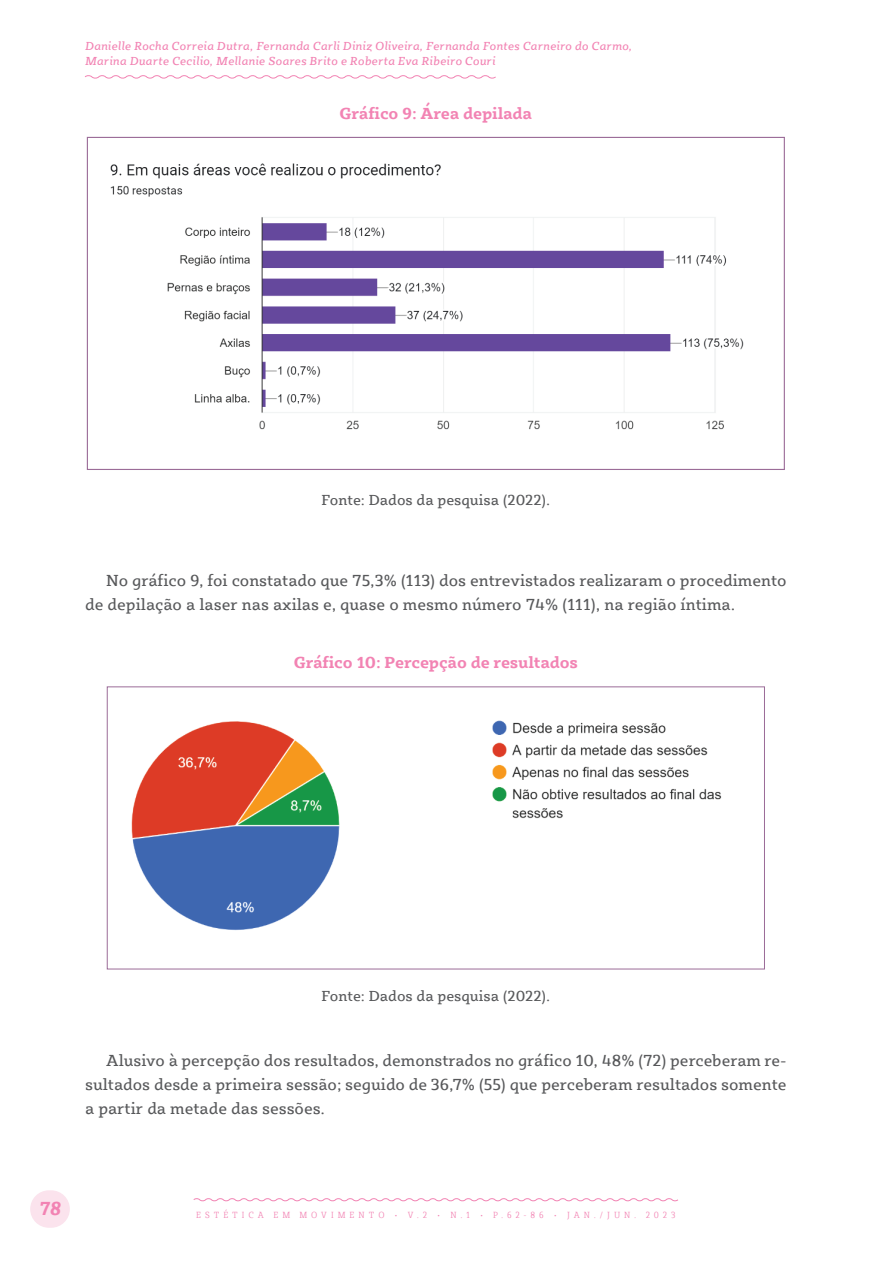
<style>
.page{position:relative;width:893px;height:1263px;background:#fff}
.page>*{position:absolute;margin:0;border:0;box-sizing:border-box;transform-origin:0 0}
.t1{font:italic 700 19.5px "Sybilla Pro Narrow";color:#f283b3}
.t2{font:16.5px/24px "Sybilla Pro";color:#57585a}
.t3{font:700 16.5px "Sybilla Pro";letter-spacing:-.01em;color:#f283b3}
.t4{font:15px "Sybilla Pro";color:#57585a}
.t5{font:italic 12px/14.4px "Sybilla Pro";letter-spacing:.01em;color:#f283b3}
.t6{font:300 9px "Sybilla Pro Narrow";letter-spacing:.44em;color:#f283b3}
</style>
<div class="page">
<img style="left:110px;top:163px;width:634px;height:267px">
<img style="left:131px;top:720px;width:591px;height:211px">
<div style="left:107px;top:686px;width:658px;height:283px;border:1px solid #9b6c98"></div>
<svg style="left:193px;top:1198px;width:485px;height:4px"></svg>
<svg style="left:85px;top:75px;width:411px;height:4px"></svg>
<div style="left:30px;top:1190px;width:40px;height:38px;background:#fbe3ed;border-radius:19px"></div>
<p class="t5" style="left:85px;top:38px;width:549px">Danielle Rocha Correia Dutra, Fernanda Carli Diniz Oliveira, Fernanda Fontes Carneiro do Carmo,<br>Marina Duarte Cecilio, Mellanie Soares Brito e Roberta Eva Ribeiro Couri</p>
<p class="t3" style="left:340px;top:102px;width:194px">Gráfico 9: Área depilada</p>
<p class="t4" style="left:321px;top:491px;width:231px">Fonte: Dados da pesquisa (2022).</p>
<p class="t2" style="left:85px;top:568px;width:703px;text-indent:21px">No gráfico 9, foi constatado que 75,3% (113) dos entrevistados realizaram o procedimento de depilação a laser nas axilas e, quase o mesmo número 74% (111), na região íntima.</p>
<p class="t3" style="left:294px;top:652px;width:286px">Gráfico 10: Percepção de resultados</p>
<p class="t4" style="left:321px;top:986px;width:231px">Fonte: Dados da pesquisa (2022).</p>
<p class="t2" style="left:85px;top:1048px;width:703px;text-align:justify;text-indent:21px">Alusivo à percepção dos resultados, demonstrados no gráfico 10, 48% (72) perceberam re&shy;sultados desde a primeira sessão; seguido de 36,7% (55) que perceberam resultados somente a partir da metade das sessões.</p>
<p class="t1" style="left:39px;top:1196px;width:24px">78</p>
<p class="t6" style="left:196px;top:1209px;width:387px">ESTÉTICA EM MOVIMENTO • V.2 • N.1 • P.62-86 • JAN</p>
<p class="t6" style="left:594px;top:1209px;width:83px">./JUN. 2023</p>
</div>
